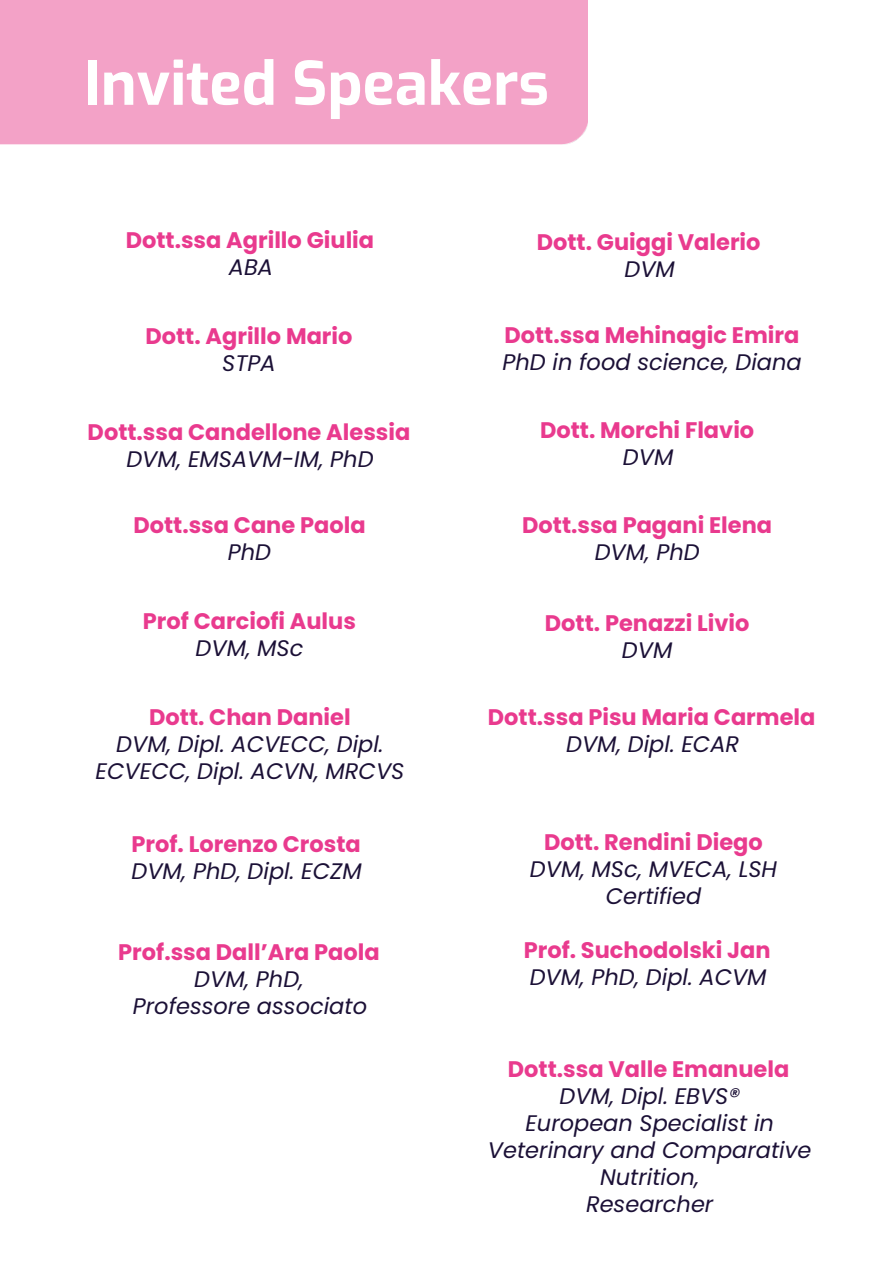
<style>
.page{position:relative;width:893px;height:1263px;background:#fff}
.page>*{position:absolute;margin:0;border:0;box-sizing:border-box;transform-origin:0 0}
.t1{font:700 60px "Exo";color:#fff}
.t2{font:700 22.5px "Poppins";color:#e93a8e}
.t3{font:italic 22.5px/27px "Poppins";color:#1b1036;text-align:center}
</style>
<div class="page">
<h1 class="t1" style="left:84px;top:40px;width:466px">Invited Speakers</h1>
<p class="t2" style="left:126px;top:228px;width:250px">Dott.ssa Agrillo Giulia</p>
<p class="t3" style="left:229px;top:254px;width:46px">ABA</p>
<p class="t2" style="left:145px;top:323px;width:209px">Dott. Agrillo Mario</p>
<p class="t3" style="left:222px;top:350px;width:55px">STPA</p>
<p class="t2" style="left:88px;top:419px;width:324px">Dott.ssa Candellone Alessia</p>
<p class="t3" style="left:126px;top:445px;width:249px">DVM, EMSAVM-IM, PhD</p>
<p class="t2" style="left:133px;top:512px;width:234px">Dott.ssa Cane Paola</p>
<p class="t3" style="left:228px;top:539px;width:45px">PhD</p>
<p class="t2" style="left:143px;top:608px;width:215px">Prof Carciofi Aulus</p>
<p class="t3" style="left:196px;top:635px;width:109px">DVM, MSc</p>
<p class="t2" style="left:149px;top:704px;width:203px">Dott. Chan Daniel</p>
<p class="t3" style="left:96px;top:731px;width:310px">DVM, Dipl. ACVECC, Dipl.<br>ECVECC, Dipl. ACVN, MRCVS</p>
<p class="t2" style="left:131px;top:831px;width:231px">Prof. Lorenzo Crosta</p>
<p class="t3" style="left:131px;top:857px;width:232px">DVM, PhD, Dipl. ECZM</p>
<p class="t2" style="left:118px;top:939px;width:263px">Prof.ssa Dall’Ara Paola</p>
<p class="t3" style="left:133px;top:965px;width:236px">DVM, PhD,<br>Professore associato</p>
<p class="t2" style="left:537px;top:229px;width:225px">Dott. Guiggi Valerio</p>
<p class="t3" style="left:624px;top:256px;width:52px">DVM</p>
<p class="t2" style="left:504px;top:322px;width:297px">Dott.ssa Mehinagic Emira</p>
<p class="t3" style="left:503px;top:348px;width:301px">PhD in food science, Diana</p>
<p class="t2" style="left:540px;top:417px;width:216px">Dott. Morchi Flavio</p>
<p class="t3" style="left:623px;top:444px;width:52px">DVM</p>
<p class="t2" style="left:522px;top:512px;width:252px">Dott.ssa Pagani Elena</p>
<p class="t3" style="left:595px;top:538px;width:106px">DVM, PhD</p>
<p class="t2" style="left:545px;top:610px;width:206px">Dott. Penazzi Livio</p>
<p class="t3" style="left:622px;top:636px;width:52px">DVM</p>
<p class="t2" style="left:488px;top:704px;width:329px">Dott.ssa Pisu Maria Carmela</p>
<p class="t3" style="left:566px;top:731px;width:175px">DVM, Dipl. ECAR</p>
<p class="t2" style="left:544px;top:829px;width:220px">Dott. Rendini Diego</p>
<p class="t3" style="left:530px;top:856px;width:249px">DVM, MSc, MVECA, LSH<br>Certified</p>
<p class="t2" style="left:524px;top:937px;width:248px">Prof. Suchodolski Jan</p>
<p class="t3" style="left:530px;top:963px;width:238px">DVM, PhD, Dipl. ACVM</p>
<p class="t2" style="left:508px;top:1056px;width:283px">Dott.ssa Valle Emanuela</p>
<p class="t3" style="left:488px;top:1082px;width:325px">DVM, Dipl. EBVS®<br>European Specialist in<br>Veterinary and Comparative<br>Nutrition,<br>Researcher</p>
</div>
